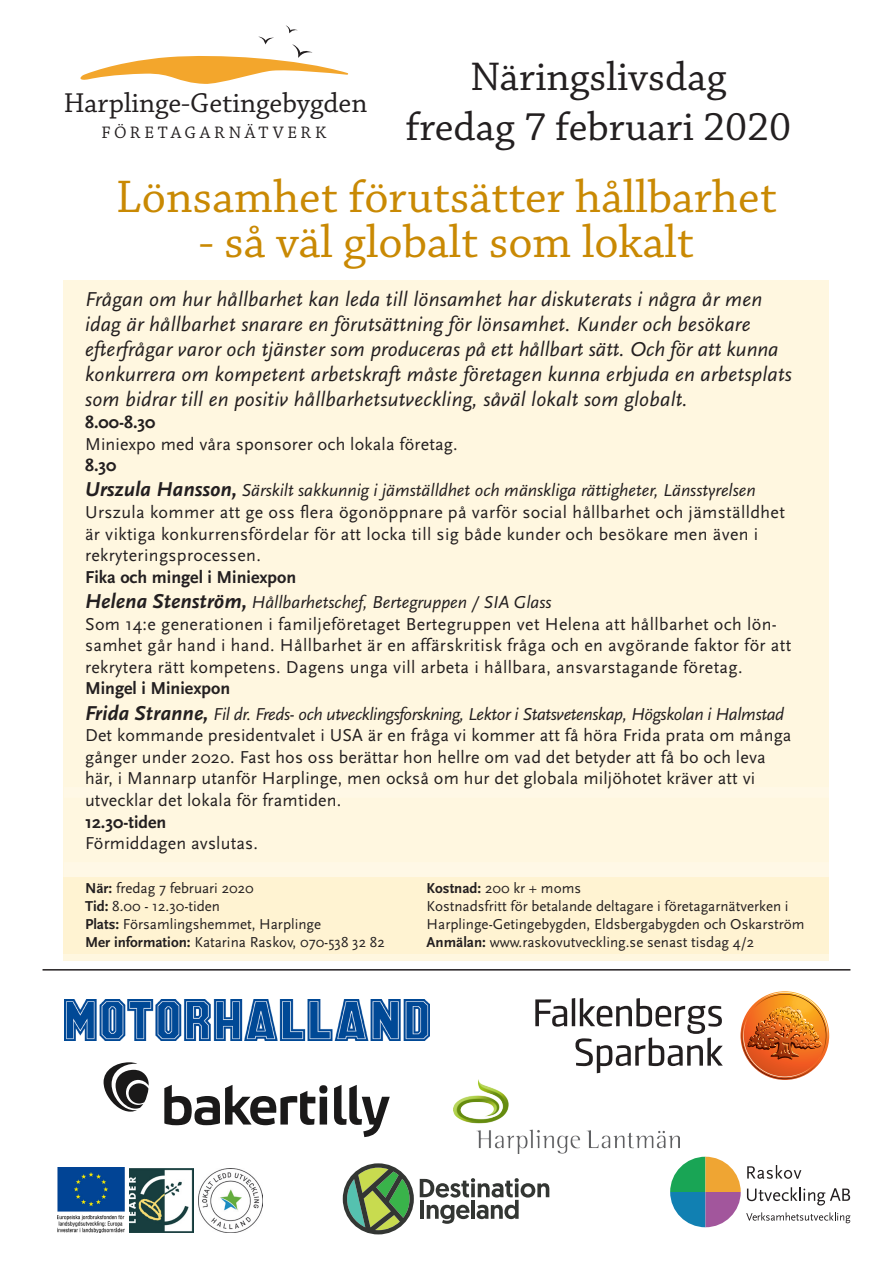
<style>
.page{position:relative;width:893px;height:1263px;background:#fff}
.page>*{position:absolute;margin:0;border:0;box-sizing:border-box;transform-origin:0 0}
.t1{font:48px "Chaparral Pro";color:#c98903}
.t2{font:42px "Chaparral Pro";color:#231f20}
.t3{font:28.8px "Chaparral Pro";color:#231f20}
.Styckeformat_1{font:italic 21px/25.2px "Scala Sans";letter-spacing:.01em;color:#231f20}
.Styckeformat_2{font:18px/21.6px "Scala Sans";letter-spacing:.02em;color:#231f20}
.Italic{font:italic 18px "Scala Sans";color:#231f20}
.Italic-2{font:italic 18px "Scala Sans";letter-spacing:-.02em;color:#231f20}
.Bold{font:700 18px "Scala Sans";color:#231f20}
.t4{font:17.55px "Chaparral Pro";letter-spacing:.205em;color:#231f20}
.t5{font:15px/18px "Scala Sans";color:#231f20}
.s1{font-weight:700;font-size:21px}
.s2{font-weight:700}
</style>
<div class="page">
<hr style="left:43px;top:969px;width:807px;height:1px;background:#231f20">
<svg style="left:670px;top:1157px;width:180px;height:70px"></svg>
<img style="left:64px;top:999px;width:365px;height:41px">
<svg style="left:80px;top:26px;width:269px;height:58px"></svg>
<img style="left:129px;top:1168px;width:64px;height:64px">
<img style="left:199px;top:1168px;width:64px;height:64px">
<img style="left:741px;top:992px;width:87px;height:87px">
<svg style="left:535px;top:998px;width:188px;height:75px"></svg>
<svg style="left:164px;top:1085px;width:226px;height:52px"></svg>
<svg style="left:104px;top:1062px;width:45px;height:49px"></svg>
<svg style="left:343px;top:1163px;width:71px;height:71px"></svg>
<svg style="left:420px;top:1178px;width:129px;height:46px"></svg>
<div style="left:64px;top:281px;width:765px;height:680px;background:#fff7e0"></div>
<div style="left:64px;top:877px;width:765px;height:76px;background:#fff3d2"></div>
<div style="left:64px;top:862px;width:765px;height:15px;background:#fff8e6"></div>
<div style="left:64px;top:787px;width:765px;height:11px;background:#fff8e6"></div>
<img style="left:454px;top:1079px;width:226px;height:74px">
<img style="left:58px;top:1168px;width:66px;height:64px">
<p class="t3" style="left:64px;top:87px;width:305px">Harplinge-Getingebygden</p>
<p class="t4" style="left:102px;top:123px;width:226px">FÖRETAGARNÄTVERK</p>
<p class="t2" style="left:470px;top:53px;width:257px">Näringslivsdag</p>
<p class="t2" style="left:405px;top:103px;width:387px">fredag 7 februari 2020</p>
<p class="t1" style="left:116px;top:170px;width:662px">Lönsamhet förutsätter hållbarhet</p>
<p class="t1" style="left:199px;top:215px;width:497px">- så väl globalt som lokalt</p>
<p class="Styckeformat_1" style="left:85px;top:286px;width:708px">Frågan om hur hållbarhet kan leda till lönsamhet har diskuterats i några år men idag är hållbarhet snarare en förutsättning för lönsamhet. Kunder och besökare efterfrågar varor och tjänster som produceras på ett hållbart sätt. Och för att kunna konkurrera om kompetent arbetskraft måste företagen kunna erbjuda en arbetsplats som bidrar till en positiv hållbarhetsutveckling, såväl lokalt som globalt.</p>
<p class="Bold" style="left:85px;top:411px;width:72px">8.00-8.30</p>
<p class="Styckeformat_2" style="left:85px;top:433px;width:374px">Miniexpo med våra sponsorer och lokala företag.</p>
<p class="Bold" style="left:85px;top:455px;width:33px">8.30</p>
<p class="Italic" style="left:85px;top:480px;width:672px"><span class="s1">Urszula Hansson,</span> Särskilt sakkunnig i jämställdhet och mänskliga rättigheter, Länsstyrelsen</p>
<p class="Styckeformat_2" style="left:85px;top:501px;width:701px">Urszula kommer att ge oss flera ögonöppnare på varför social hållbarhet och jämställdhet är viktiga konkurrensfördelar för att locka till sig både kunder och besökare men även i rekryteringsprocessen.</p>
<p class="Bold" style="left:85px;top:566px;width:213px">Fika och mingel i Miniexpon</p>
<p class="Italic" style="left:85px;top:591px;width:468px"><span class="s1">Helena Stenström,</span> Hållbarhetschef, Bertegruppen / SIA Glass</p>
<p class="Styckeformat_2" style="left:85px;top:613px;width:708px">Som 14:e generationen i familjeföretaget Bertegruppen vet Helena att hållbarhet och lön&shy;samhet går hand i hand. Hållbarhet är en affärskritisk fråga och en avgörande faktor för att rekrytera rätt kompetens. Dagens unga vill arbeta i hållbara, ansvarstagande företag.</p>
<p class="Bold" style="left:85px;top:678px;width:147px">Mingel i Miniexpon</p>
<p class="Italic-2" style="left:85px;top:703px;width:701px"><span class="s1">Frida Stranne,</span> Fil dr. Freds- och utvecklingsforskning, Lektor i Statsvetenskap, Högskolan i Halmstad</p>
<p class="Styckeformat_2" style="left:85px;top:724px;width:708px">Det kommande presidentvalet i USA är en fråga vi kommer att få höra Frida prata om många gånger under 2020. Fast hos oss berättar hon hellre om vad det betyder att få bo och leva här, i Mannarp utanför Harplinge, men också om hur det globala miljöhotet kräver att vi utvecklar det lokala för framtiden.</p>
<p class="Bold" style="left:85px;top:811px;width:83px">12.30-tiden</p>
<p class="Styckeformat_2" style="left:85px;top:832px;width:174px">Förmiddagen avslutas.</p>
<p class="t5" style="left:85px;top:879px;width:170px"><span class="s2">När:</span> fredag 7 februari 2020</p>
<p class="t5" style="left:85px;top:897px;width:137px"><span class="s2">Tid:</span> 8.00 - 12.30-tiden</p>
<p class="t5" style="left:85px;top:915px;width:238px"><span class="s2">Plats:</span> Församlingshemmet, Harplinge</p>
<p class="t5" style="left:85px;top:933px;width:301px"><span class="s2">Mer information:</span> Katarina Raskov, 070-538 32 82</p>
<p class="t5" style="left:427px;top:879px;width:156px"><span class="s2">Kostnad:</span> 200 kr + moms</p>
<p class="t5" style="left:427px;top:897px;width:379px">Kostnadsfritt för betalande deltagare i företagarnätverken i<br>Harplinge-Getingebygden, Eldsbergabygden och Oskarström</p>
<p class="t5" style="left:427px;top:933px;width:329px"><span class="s2">Anmälan:</span> www.raskovutveckling.se senast tisdag 4/2</p>
</div>
